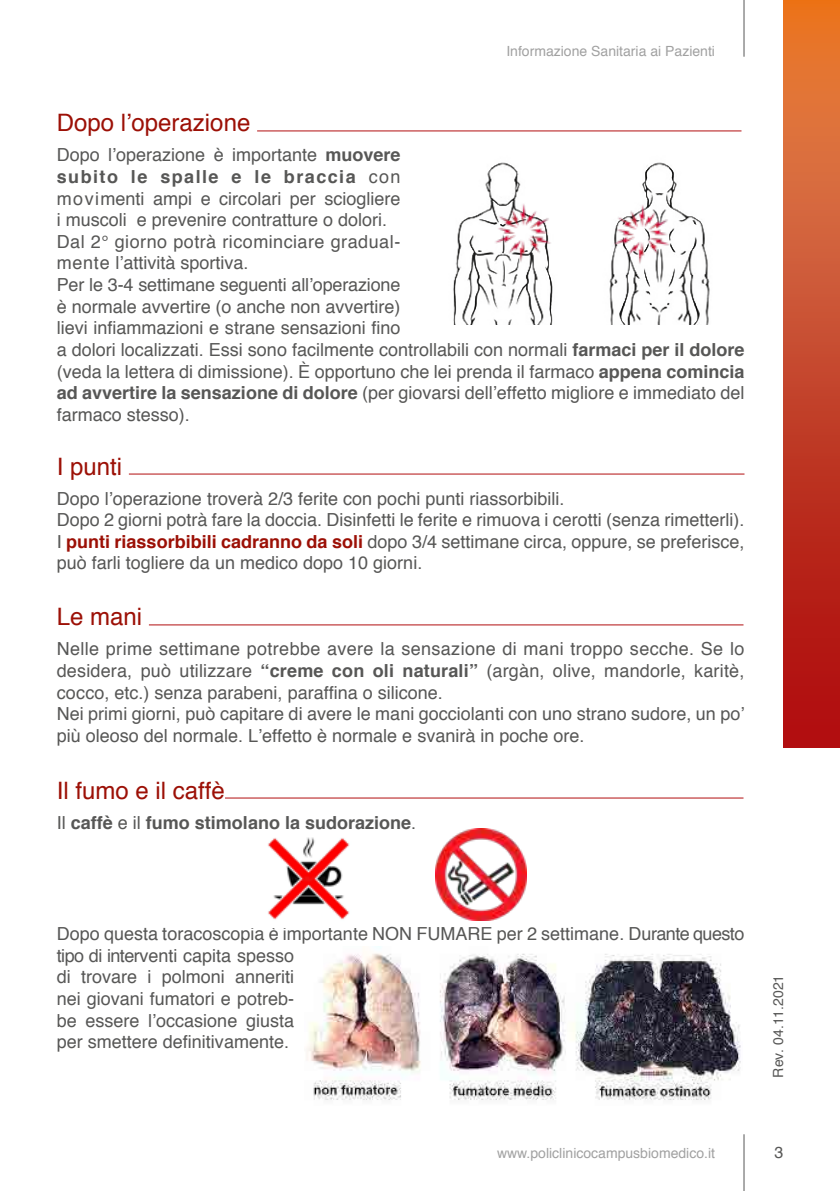
<style>
.page{position:relative;width:840px;height:1191px;background:#fff}
.page>*{position:absolute;margin:0;border:0;box-sizing:border-box;transform-origin:0 0}
.t1{font:24px "Helvetica";color:#9c1006}
.t2{font:18px/21.6px "Helvetica";color:#575756}
.t3{font:700 18px "Helvetica";color:#575756}
.t4{font:16px "Helvetica";color:#575756}
.t5{font:14px "Helvetica";color:#a1a1a1}
.t6{font:14px "Helvetica";color:#575756}
.s1{font-weight:700}
.s2{font-weight:700;color:#9c1006}
.s3{font-weight:400}
</style>
<div class="page">
<svg style="left:783px;top:0;width:56px;height:748px;background:#c84627"></svg>
<hr style="left:743px;top:0;width:1px;height:57px;background:#575756">
<hr style="left:743px;top:1134px;width:1px;height:57px;background:#575756">
<hr style="left:257px;top:130px;width:484px;height:1px;background:#b20e10">
<img style="left:453px;top:162px;width:257px;height:163px">
<hr style="left:129px;top:473px;width:615px;height:1px;background:#b20e10">
<img style="left:612px;top:203px;width:59px;height:63px">
<img style="left:493px;top:201px;width:59px;height:64px">
<hr style="left:149px;top:624px;width:594px;height:1px;background:#b20e10">
<hr style="left:225px;top:797px;width:518px;height:1px;background:#b20e10">
<img style="left:307px;top:946px;width:434px;height:154px">
<img style="left:268px;top:837px;width:82px;height:83px">
<img style="left:435px;top:828px;width:91px;height:92px">
<p class="t5" style="left:506px;top:40px;width:210px">Informazione Sanitaria ai Pazienti</p>
<h1 class="t1" style="left:57px;top:104px;width:195px">Dopo l’operazione</h1>
<p class="t2" style="left:57px;top:145px;width:689px">Dopo l’operazione è importante <span class="s1">muovere<br>subito le spalle e le braccia</span> con<br>movimenti ampi e circolari per sciogliere<br>i muscoli e prevenire contratture o dolori.<br>Dal 2° giorno potrà ricominciare gradual-<br>mente l’attività sportiva.<br>Per le 3-4 settimane seguenti all’operazione<br>è normale avvertire (o anche non avvertire)<br>lievi infiammazioni e strane sensazioni fino<br>a dolori localizzati. Essi sono facilmente controllabili con normali <span class="s1">farmaci per il dolore </span>(veda la lettera di dimissione). È opportuno che lei prenda il farmaco <span class="s1">appena comincia ad avvertire la sensazione di dolore</span> (per giovarsi dell’effetto migliore e immediato del farmaco stesso).</p>
<h1 class="t1" style="left:57px;top:447px;width:67px">I punti</h1>
<p class="t2" style="left:57px;top:488px;width:688px">Dopo l’operazione troverà 2/3 ferite con pochi punti riassorbibili.<br>Dopo 2 giorni potrà fare la doccia. Disinfetti le ferite e rimuova i cerotti (senza rimetterli).<br>I <span class="s2">punti riassorbibili cadranno da soli</span> dopo 3/4 settimane circa, oppure, se preferisce, può farli togliere da un medico dopo 10 giorni.</p>
<h1 class="t1" style="left:57px;top:598px;width:87px">Le mani</h1>
<p class="t2" style="left:57px;top:639px;width:688px">Nelle prime settimane potrebbe avere la sensazione di mani troppo secche. Se lo desidera, può utilizzare <span class="s1">“creme con oli naturali”</span> (argàn, olive, mandorle, karitè, cocco, etc.) senza parabeni, paraffina o silicone.<br>Nei primi giorni, può capitare di avere le mani gocciolanti con uno strano sudore, un po’ più oleoso del normale. L’effetto è normale e svanirà in poche ore.</p>
<h1 class="t1" style="left:57px;top:771px;width:170px">Il fumo e il caffè</h1>
<p class="t3" style="left:57px;top:807px;width:361px"><span class="s3">Il</span> caffè <span class="s3">e il</span> fumo stimolano la sudorazione<span class="s3">.</span></p>
<p class="t2" style="left:57px;top:923px;width:688px">Dopo questa toracoscopia è importante NON FUMARE per 2 settimane. Durante questo tipo di interventi capita spesso<br>di trovare i polmoni anneriti<br>nei giovani fumatori e potreb-<br>be essere l’occasione giusta<br>per smettere definitivamente.</p>
<p class="t6" style="left:767px;top:1077px;width:104px;rotate:-90deg">Rev. 04.11.2021</p>
<p class="t5" style="left:496px;top:1141px;width:219px">www.policlinicocampusbiomedico.it</p>
<p class="t4" style="left:773px;top:1139px;width:10px">3</p>
</div>
